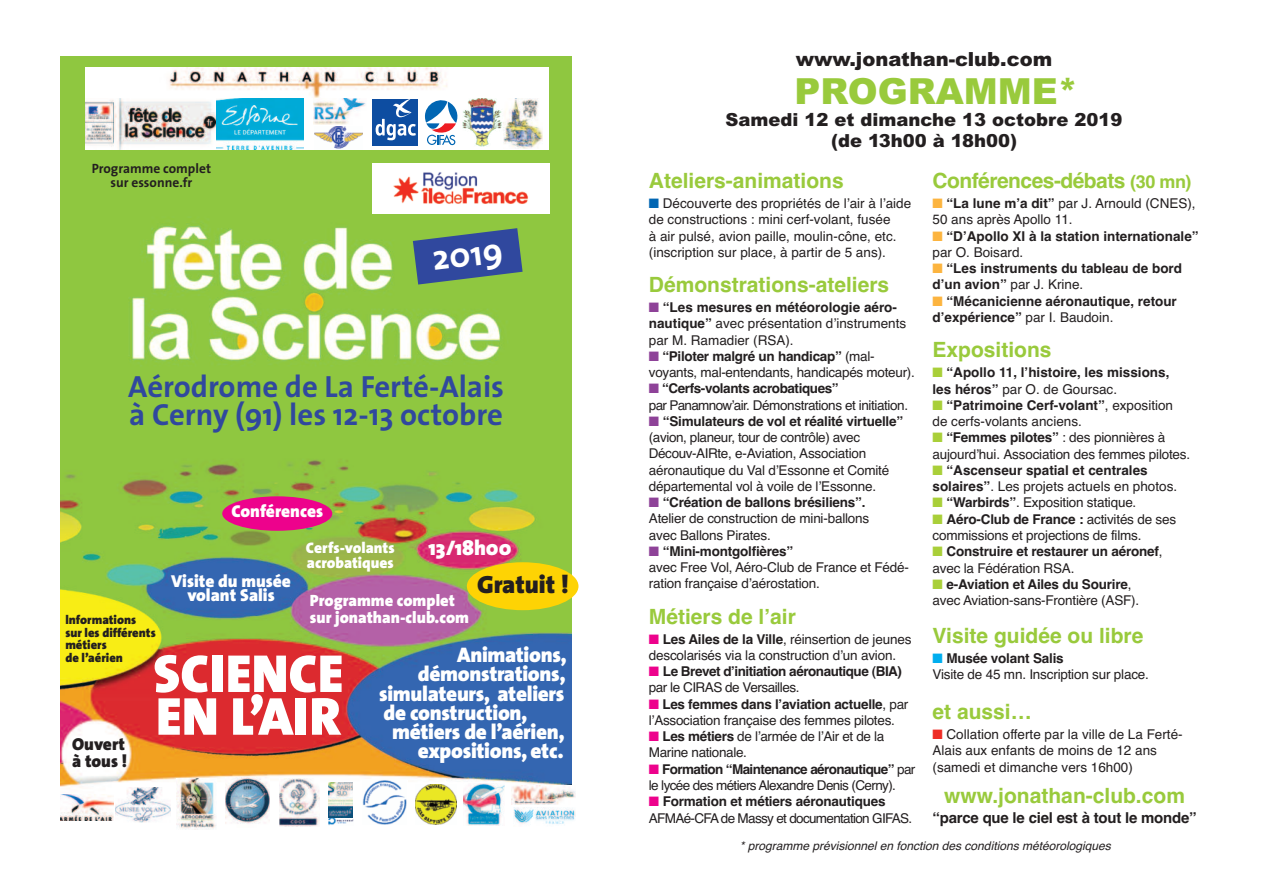
<style>
.page{position:relative;width:1263px;height:893px;background:#fff}
.page>*{position:absolute;margin:0;border:0;box-sizing:border-box;transform-origin:0 0}
.t1{font:900 53.85px/42.8px "The Sans";color:#fff}
.t2{font:900 36px "Arial";color:#99ca3c}
.t3{font:700 35.1px "The Sans";color:#fff}
.t4{font:700 30.75px/27.8px "The Sans";color:#30489e}
.t5{font:900 25.05px "The Sans";color:#231f20}
.t6{font:900 21.15px "The Sans";letter-spacing:-.015em;color:#fff}
.t7{font:700 21px "Helvetica";color:#99ca3c}
.t8{font:700 21px "Helvetica";letter-spacing:-.025em;color:#99ca3c}
.t9{font:900 19.5px "Arial";color:#231f20}
.t10{font:900 18px/21.6px "Arial";color:#231f20;text-align:center}
.t11{font:900 17.4px/14.9px "The Sans";color:#fff;text-align:center}
.t12{font:900 17.4px/17.1px "The Sans";color:#231f20}
.t13{font:900 16.35px "The Sans";color:#fff}
.t14{font:900 15.45px/14.9px "The Sans";color:#fff}
.t15{font:700 15px "Helvetica";letter-spacing:-.015em;color:#231f20}
.t16{font:13.5px/16.2px "Helvetica";letter-spacing:-.015em;color:#231f20}
.t17{font:700 13.5px/16.4px "Helvetica";color:#231f20}
.t18{font:13.5px/16.4px "Helvetica";letter-spacing:-.045em;color:#231f20}
.t19{font:13.5px/16.4px "Helvetica";letter-spacing:-.05em;color:#231f20}
.t20{font:700 13.5px/16.4px "Helvetica";letter-spacing:-.035em;color:#231f20}
.t21{font:700 13.5px/13.5px "The Sans";color:#231f20;text-align:center}
.t22{font:900 12.45px/12.5px "The Sans";color:#231f20}
.t23{font:italic 12px "Helvetica";color:#231f20}
.s1{color:#0166b3}
.s2{color:#8e4298}
.s3{font-weight:700}
.s4{color:#ed028c}
.s5{font-weight:400}
.s6{font-size:18px}
.s7{color:#fcb43f}
.s8{color:#a9cf39}
.s9{color:#00aeef}
.s10{color:#ee2c25}
</style>
<div class="page">
<img style="left:61px;top:57px;width:510px;height:767px">
<img style="left:177px;top:778px;width:39px;height:52px">
<div style="left:61px;top:794px;width:55px;height:35px;background:#fff"></div>
<img style="left:61px;top:794px;width:53px;height:26px">
<img style="left:463px;top:783px;width:41px;height:42px">
<div style="left:114px;top:787px;width:59px;height:38px;background:#fff"></div>
<img style="left:116px;top:787px;width:54px;height:36px">
<img style="left:513px;top:807px;width:62px;height:17px">
<svg style="left:406px;top:780px;width:1px;height:44px"></svg>
<img style="left:362px;top:780px;width:44px;height:44px">
<svg style="left:429px;top:784px;width:29px;height:41px"></svg>
<img style="left:416px;top:784px;width:40px;height:40px">
<img style="left:279px;top:778px;width:40px;height:49px">
<img style="left:226px;top:778px;width:44px;height:46px">
<div style="left:305px;top:95px;width:244px;height:54px;background:#fff"></div>
<div style="left:372px;top:99px;width:46px;height:47px;background:#0d4da1"></div>
<svg style="left:376px;top:99px;width:40px;height:41px"></svg>
<svg style="left:425px;top:100px;width:32px;height:45px"></svg>
<img style="left:463px;top:98px;width:39px;height:49px">
<img style="left:504px;top:98px;width:39px;height:51px">
<img style="left:85px;top:97px;width:219px;height:52px">
<div style="left:467px;top:562px;width:111px;height:48px;background:#fed304;border-radius:50%"></div>
<div style="left:222px;top:496px;width:110px;height:35px;background:#ed028c;border-radius:50%"></div>
<div style="left:372px;top:164px;width:177px;height:50px;background:#fff"></div>
<img style="left:393px;top:172px;width:136px;height:32px">
<svg style="left:413px;top:228px;width:110px;height:57px;background:#496985"></svg>
<img style="left:512px;top:786px;width:63px;height:19px">
<img style="left:313px;top:97px;width:53px;height:28px">
<img style="left:328px;top:782px;width:25px;height:44px">
<div style="left:85px;top:67px;width:464px;height:30px;background:#fff"></div>
<img style="left:169px;top:67px;width:278px;height:30px">
<img style="left:315px;top:126px;width:48px;height:23px">
<p class="t21" style="left:92px;top:163px;width:121px">Programme complet sur essonne.fr</p>
<h3 class="t3" style="left:431px;top:245px;width:72px;rotate:-7deg">2019</h3>
<h3 class="t4" style="left:128px;top:376px;width:377px">Aérodrome de La Ferté-Alais à Cerny (91) les 12-13 octobre</h3>
<p class="t11" style="left:231px;top:505px;width:93px">Conférences</p>
<h3 class="t6" style="left:428px;top:539px;width:85px">13/18h00</h3>
<p class="t14" style="left:306px;top:542px;width:90px">Cerfs-volants acrobatiques</p>
<p class="t11" style="left:171px;top:575px;width:121px">Visite du musée volant Salis</p>
<h3 class="t5" style="left:477px;top:575px;width:93px">Gratuit !</h3>
<p class="t13" style="left:310px;top:594px;width:147px">Programme complet</p>
<p class="t22" style="left:65px;top:615px;width:72px">lnformations</p>
<p class="t13" style="left:310px;top:611px;width:161px">sur jonathan-club.com</p>
<p class="t22" style="left:65px;top:627px;width:92px">sur les différents métiers<br>de l’aérien</p>
<h3 class="t6" style="left:457px;top:646px;width:111px">Animations,</h3>
<h3 class="t6" style="left:418px;top:666px;width:149px">démonstrations,</h3>
<h3 class="t6" style="left:379px;top:685px;width:187px">simulateurs, ateliers</h3>
<h3 class="t6" style="left:383px;top:704px;width:146px">de construction,</h3>
<h3 class="t6" style="left:392px;top:724px;width:174px">métiers de l’aérien,</h3>
<h3 class="t6" style="left:418px;top:743px;width:147px">expositions, etc.</h3>
<h1 class="t1" style="left:153px;top:657px;width:192px">SCIENCE<br>EN L’AIR</h1>
<p class="t12" style="left:72px;top:737px;width:57px">Ouvert à tous !</p>
<h3 class="t9" style="left:796px;top:48px;width:258px">www.jonathan-club.com</h3>
<h2 class="t2" style="left:794px;top:71px;width:285px">PROGRAMME*</h2>
<h3 class="t10" style="left:725px;top:109px;width:399px">Samedi 12 et dimanche 13 octobre 2019 (de 13h00 à 18h00)</h3>
<h3 class="t7" style="left:649px;top:169px;width:196px">Ateliers-animations</h3>
<p class="t16" style="left:649px;top:195px;width:264px"><span class="s1">■</span> Découverte des propriétés de l’air à l’aide de constructions : mini cerf-volant, fusée<br>à air pulsé, avion paille, moulin-cône, etc. (inscription sur place, à partir de 5 ans).</p>
<h3 class="t7" style="left:649px;top:273px;width:242px">Démonstrations-ateliers</h3>
<p class="t16" style="left:649px;top:299px;width:259px"><span class="s2">■</span> <span class="s3">“Les mesures en météorologie aéro&shy;nautique”</span> avec présentation d’instruments par M. Ramadier (RSA).</p>
<p class="t16" style="left:649px;top:348px;width:268px"><span class="s2">■</span> <span class="s3">“Piloter malgré un handicap”</span> (mal&shy;voyants, mal-entendants, handicapés moteur).</p>
<p class="t16" style="left:649px;top:380px;width:261px"><span class="s2">■</span> <span class="s3">“Cerfs-volants acrobatiques”<br></span>par Panamnow’air. Démonstrations et initiation.</p>
<p class="t16" style="left:649px;top:413px;width:256px"><span class="s2">■</span> <span class="s3">“Simulateurs de vol et réalité virtuelle” </span>(avion, planeur, tour de contrôle) avec Découv-AIRte, e-Aviation, Association aéronautique du Val d’Essonne et Comité départemental vol à voile de l’Essonne.</p>
<p class="t16" style="left:649px;top:494px;width:222px"><span class="s2">■</span> <span class="s3">“Création de ballons brésiliens”.<br></span>Atelier de construction de mini-ballons avec Ballons Pirates.</p>
<p class="t16" style="left:649px;top:543px;width:262px"><span class="s2">■</span> <span class="s3">“Mini-montgolfières”<br></span>avec Free Vol, Aéro-Club de France et Fédé&shy;ration française d’aérostation.</p>
<h3 class="t7" style="left:649px;top:604px;width:149px">Métiers de l’air</h3>
<p class="t16" style="left:649px;top:631px;width:264px"><span class="s4">■</span> <span class="s3">Les Ailes de la Ville</span>, réinsertion de jeunes descolarisés via la construction d’un avion.</p>
<p class="t20" style="left:649px;top:663px;width:255px"><span class="s4">■</span> Le Brevet d’initiation aéronautique (BIA) <span class="s5">par le CIRAS de Versailles.</span></p>
<p class="t16" style="left:649px;top:696px;width:261px"><span class="s4">■</span> <span class="s3">Les femmes dans l’aviation actuelle</span>, par l’Association française des femmes pilotes.</p>
<p class="t16" style="left:649px;top:728px;width:237px"><span class="s4">■</span> <span class="s3">Les métiers</span> de l’armée de l’Air et de la<br>Marine nationale.</p>
<p class="t18" style="left:649px;top:761px;width:268px"><span class="s4">■</span> <span class="s3">Formation “Maintenance aéronautique”</span> par le lycée des métiers Alexandre Denis (Cerny).</p>
<p class="t19" style="left:649px;top:793px;width:265px"><span class="s4">■</span> <span class="s3">Formation et métiers aéronautiques<br></span>AFMAé-CFA de Massy et documentation GIFAS.</p>
<h3 class="t8" style="left:932px;top:169px;width:261px">Conférences-débats <span class="s6">(30 mn)</span></h3>
<p class="t16" style="left:932px;top:195px;width:265px"><span class="s7">■</span> <span class="s3">“La lune m’a dit”</span> par J. Arnould (CNES),<br>50 ans après Apollo 11.</p>
<p class="t17" style="left:932px;top:228px;width:268px"><span class="s7">■</span> “D’Apollo XI à la station internationale” <span class="s5">par O. Boisard.</span></p>
<p class="t17" style="left:932px;top:260px;width:251px"><span class="s7">■</span> “Les instruments du tableau de bord d’un avion” <span class="s5">par J. Krine.</span></p>
<p class="t17" style="left:932px;top:293px;width:246px"><span class="s7">■</span> “Mécanicienne aéronautique, retour d’expérience” <span class="s5">par I. Baudoin.</span></p>
<h3 class="t7" style="left:932px;top:338px;width:121px">Expositions</h3>
<p class="t17" style="left:932px;top:364px;width:238px"><span class="s8">■</span> “Apollo 11, l’histoire, les missions, les héros” <span class="s5">par O. de Goursac.</span></p>
<p class="t16" style="left:932px;top:397px;width:242px"><span class="s8">■</span> <span class="s3">“Patrimoine Cerf-volant”</span>, exposition de cerfs-volants anciens.</p>
<p class="t16" style="left:932px;top:429px;width:259px"><span class="s8">■</span> <span class="s3">“Femmes pilotes”</span> : des pionnières à aujourd’hui. Association des femmes pilotes.</p>
<p class="t17" style="left:932px;top:462px;width:246px"><span class="s8">■</span> “Ascenseur spatial et centrales solaires”<span class="s5">. Les projets actuels en photos.</span></p>
<p class="t16" style="left:932px;top:495px;width:205px"><span class="s8">■</span> <span class="s3">“Warbirds”</span>. Exposition statique.</p>
<p class="t16" style="left:932px;top:511px;width:245px"><span class="s8">■</span> <span class="s3">Aéro-Club de France :</span> activités de ses commissions et projections de films.</p>
<p class="t17" style="left:932px;top:543px;width:231px"><span class="s8">■</span> Construire et restaurer un aéronef<span class="s5">, avec la Fédération RSA.</span></p>
<p class="t16" style="left:932px;top:576px;width:208px"><span class="s8">■</span> <span class="s3">e-Aviation et Ailes du Sourire</span>, avec Aviation-sans-Frontière (ASF).</p>
<h3 class="t7" style="left:932px;top:623px;width:212px">Visite guidée ou libre</h3>
<p class="t16" style="left:932px;top:650px;width:218px"><span class="s9">■</span> <span class="s3">Musée volant Salis<br></span>Visite de 45 mn. Inscription sur place.</p>
<h3 class="t7" style="left:932px;top:699px;width:101px">et aussi…</h3>
<p class="t16" style="left:932px;top:725px;width:252px;line-height:16.8px"><span class="s10">■</span> Collation offerte par la ville de La Ferté-<br>Alais aux enfants de moins de 12 ans (samedi et dimanche vers 16h00)</p>
<h3 class="t7" style="left:944px;top:783px;width:242px">www.jonathan-club.com</h3>
<p class="t15" style="left:932px;top:809px;width:266px">“parce que le ciel est à tout le monde”</p>
<p class="t23" style="left:740px;top:839px;width:372px">* programme prévisionnel en fonction des conditions météorologiques</p>
</div>
